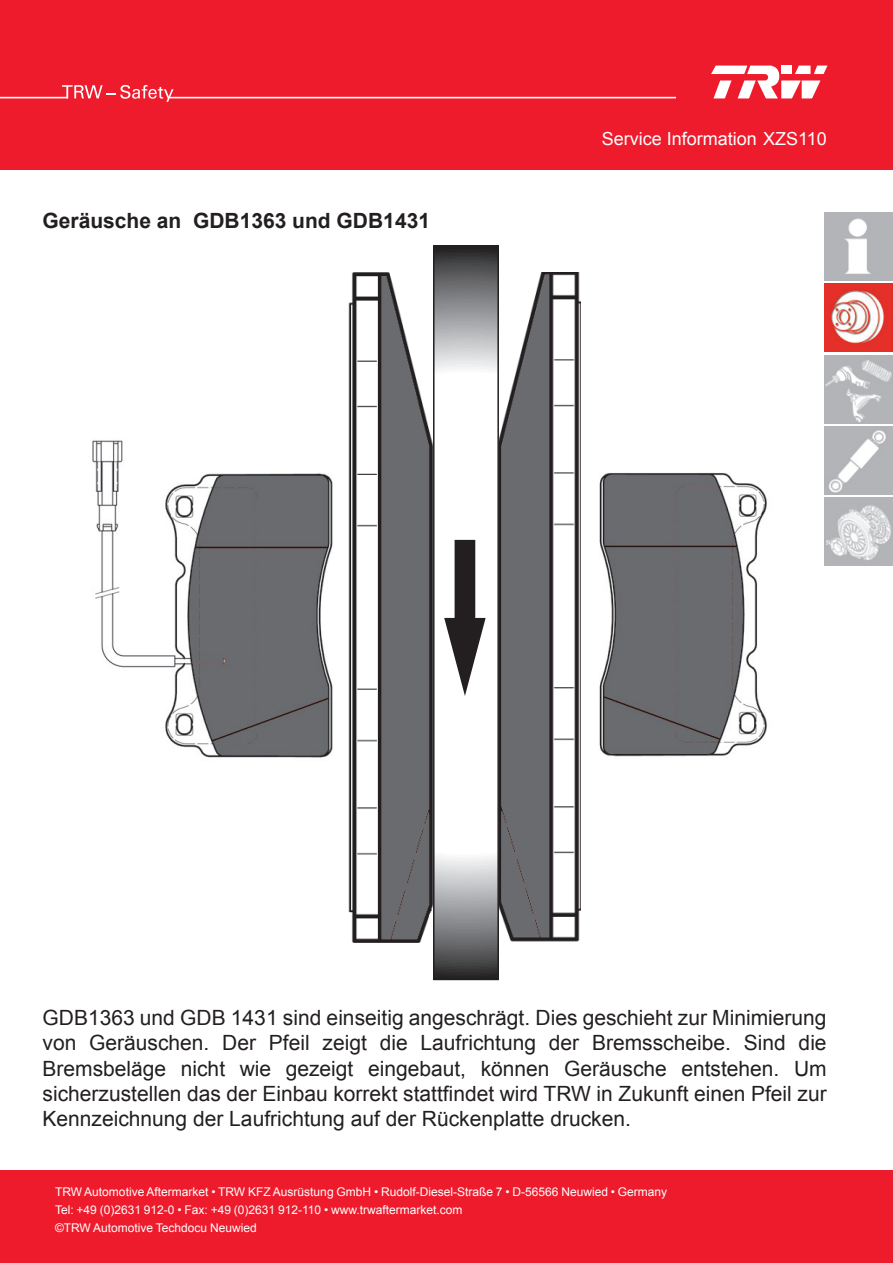
<style>
.page{position:relative;width:893px;height:1263px;background:#ee1b2c}
.page>*{position:absolute;margin:0;border:0;box-sizing:border-box;transform-origin:0 0}
.Haupt_Block_ohne_Tre{font:21px/25.2px "Arial";color:#231f20;text-align:justify}
.t1{font:700 21px "Arial";color:#231f20}
.t2{font:18px "Arial";color:#fff}
.Body_copy{font:12px "Arial";color:#fff}
</style>
<div class="page">
<div style="left:0;top:171px;width:893px;height:999px;background:#fff"></div>
<svg style="left:62px;top:85px;width:112px;height:17px"></svg>
<hr style="left:0;top:97px;width:68px;height:1px;background:#fff">
<hr style="left:168px;top:97px;width:507px;height:1px;background:#fff">
<svg style="left:711px;top:66px;width:116px;height:32px"></svg>
<img style="left:825px;top:213px;width:68px;height:68px">
<img style="left:825px;top:284px;width:68px;height:68px">
<img style="left:825px;top:355px;width:68px;height:68px">
<img style="left:825px;top:426px;width:68px;height:68px">
<img style="left:825px;top:497px;width:68px;height:68px">
<img style="left:599px;top:473px;width:168px;height:284px">
<img style="left:348px;top:272px;width:85px;height:671px">
<img style="left:499px;top:272px;width:81px;height:670px">
<img style="left:92px;top:440px;width:241px;height:318px">
<svg style="left:436px;top:248px;width:60px;height:729px"></svg>
<div style="left:433px;top:245px;width:66px;height:735px;border:2px solid #231f20"></div>
<svg style="left:444px;top:537px;width:42px;height:159px"></svg>
<p class="t1" style="left:43px;top:207px;width:389px">Geräusche an GDB1363 und GDB1431</p>
<p class="t2" style="left:602px;top:127px;width:226px">Service Information XZS110</p>
<p class="Haupt_Block_ohne_Tre" style="left:43px;top:1005px;width:786px">GDB1363 und GDB 1431 sind einseitig angeschrägt. Dies geschieht zur Minimierung von Geräuschen. Der Pfeil zeigt die Laufrichtung der Bremsscheibe. Sind die Bremsbeläge nicht wie gezeigt eingebaut, können Geräusche entstehen. Um sicherzustellen das der Einbau korrekt stattfindet wird TRW in Zukunft einen Pfeil zur Kennzeichnung der Laufrichtung auf der Rückenplatte drucken.</p>
<p class="Body_copy" style="left:55px;top:1184px;width:614px">TRW Automotive Aftermarket • TRW KFZ Ausrüstung GmbH • Rudolf-Diesel-Straße 7 • D-56566 Neuwied • Germany</p>
<p class="Body_copy" style="left:55px;top:1201px;width:409px">Tel: +49 (0)2631 912-0 • Fax: +49 (0)2631 912-110 • www.trwaftermarket.com</p>
<p class="Body_copy" style="left:55px;top:1220px;width:203px">©TRW Automotive Techdocu Neuwied</p>
</div>
